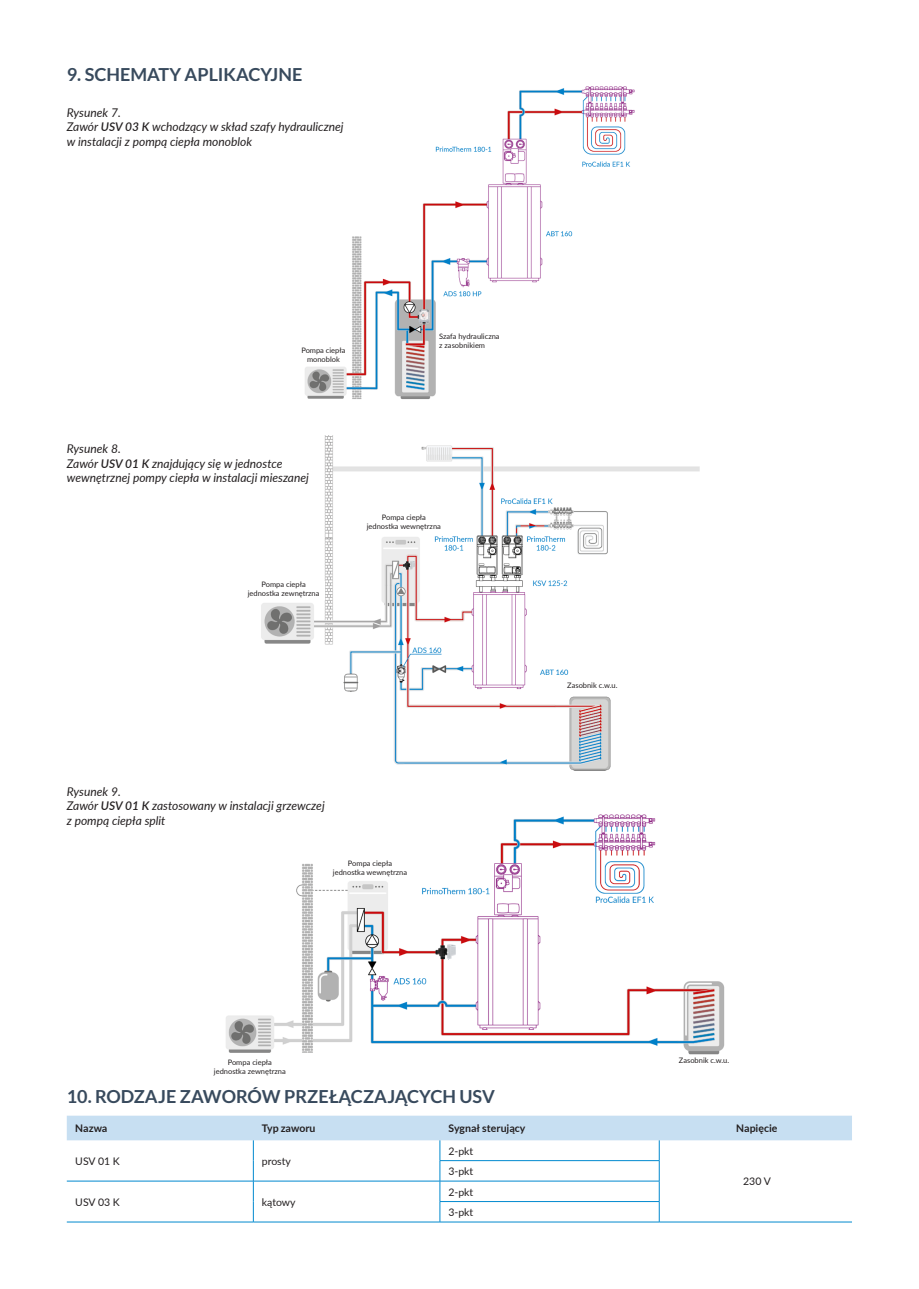
<style>
.page{position:relative;width:919px;height:1289px;background:#fff}
.page>*{position:absolute;margin:0;border:0;box-sizing:border-box;transform-origin:0 0}
.t1{font:700 18px "Lato";color:#384a5d}
.t2{font:italic 12px/14.4px "Lato";color:#231f20}
.t3{font:10.5px "Lato";color:#231f20}
.t4{font:700 10.5px "Lato";color:#231f20}
.t5{font:7.5px "Lato";color:#231f20}
.s1{font-weight:600}
</style>
<div class="page">
<img style="left:305px;top:86px;width:330px;height:314px">
<div style="left:439px;top:332px;width:168px;height:29px;background:#fff"></div>
<div style="left:296px;top:347px;width:54px;height:15px;background:#fff"></div>
<img style="left:226px;top:814px;width:499px;height:241px">
<div style="left:329px;top:860px;width:81px;height:18px;background:#fff"></div>
<hr style="left:67px;top:1221px;width:186px;height:1px;background:#0089cf">
<hr style="left:253px;top:1221px;width:187px;height:1px;background:#0089cf">
<hr style="left:440px;top:1221px;width:219px;height:1px;background:#0089cf">
<svg style="left:67px;top:1115px;width:784px;height:106px"></svg>
<hr style="left:659px;top:1221px;width:192px;height:1px;background:#0089cf">
<img style="left:261px;top:435px;width:439px;height:336px">
<div style="left:243px;top:580px;width:81px;height:19px;background:#fff"></div>
<div style="left:363px;top:514px;width:81px;height:19px;background:#fff"></div>
<div style="left:551px;top:681px;width:81px;height:14px;background:#fff"></div>
<svg style="left:500px;top:759px;width:6px;height:5px"></svg>
<p class="t1" style="left:67px;top:64px;width:237px">9. SCHEMATY APLIKACYJNE</p>
<p class="t2" style="left:67px;top:105px;width:278px">Rysunek 7.<br>Zawór <span class="s1">USV 03 K</span> wchodzący w skład szafy hydraulicznej w instalacji z pompą ciepła monoblok</p>
<p class="t5" style="left:301px;top:344px;width:46px">Pompa ciepła</p>
<p class="t5" style="left:307px;top:353px;width:34px">monoblok</p>
<p class="t5" style="left:439px;top:330px;width:62px">Szafa hydrauliczna</p>
<p class="t5" style="left:439px;top:339px;width:47px">z zasobnikiem</p>
<p class="t2" style="left:67px;top:441px;width:244px">Rysunek 8.<br>Zawór <span class="s1">USV 01 K</span> znajdujący się w jednostce wewnętrznej pompy ciepła w instalacji mieszanej</p>
<p class="t5" style="left:261px;top:578px;width:46px">Pompa ciepła</p>
<p class="t5" style="left:248px;top:587px;width:73px">jednostka zewnętrzna</p>
<p class="t5" style="left:382px;top:512px;width:46px">Pompa ciepła</p>
<p class="t5" style="left:367px;top:521px;width:76px">jednostka wewnętrzna</p>
<p class="t2" style="left:67px;top:783px;width:259px">Rysunek 9.<br>Zawór <span class="s1">USV 01 K</span> zastosowany w instalacji grzewczej</p>
<p class="t2" style="left:67px;top:812px;width:100px">z pompą ciepła split</p>
<p class="t5" style="left:348px;top:857px;width:46px">Pompa ciepła</p>
<p class="t5" style="left:333px;top:866px;width:76px">jednostka wewnętrzna</p>
<p class="t5" style="left:567px;top:679px;width:52px">Zasobnik c.w.u.</p>
<p class="t5" style="left:228px;top:1056px;width:46px">Pompa ciepła</p>
<p class="t5" style="left:214px;top:1065px;width:73px">jednostka zewnętrzna</p>
<p class="t5" style="left:678px;top:1055px;width:52px">Zasobnik c.w.u.</p>
<p class="t1" style="left:67px;top:1086px;width:429px">10. RODZAJE ZAWORÓW PRZEŁĄCZAJĄCYCH USV</p>
<p class="t4" style="left:75px;top:1122px;width:34px">Nazwa</p>
<p class="t4" style="left:262px;top:1122px;width:55px">Typ zaworu</p>
<p class="t4" style="left:448px;top:1122px;width:79px">Sygnał sterujący</p>
<p class="t4" style="left:736px;top:1122px;width:43px">Napięcie</p>
<p class="t3" style="left:75px;top:1153px;width:46px">USV 01 K</p>
<p class="t3" style="left:262px;top:1153px;width:31px">prosty</p>
<p class="t3" style="left:448px;top:1143px;width:26px">2-pkt</p>
<p class="t3" style="left:448px;top:1163px;width:26px">3-pkt</p>
<p class="t3" style="left:743px;top:1173px;width:29px">230 V</p>
<p class="t3" style="left:75px;top:1194px;width:46px">USV 03 K</p>
<p class="t3" style="left:262px;top:1194px;width:35px">kątowy</p>
<p class="t3" style="left:448px;top:1184px;width:26px">2-pkt</p>
<p class="t3" style="left:448px;top:1204px;width:26px">3-pkt</p>
</div>
